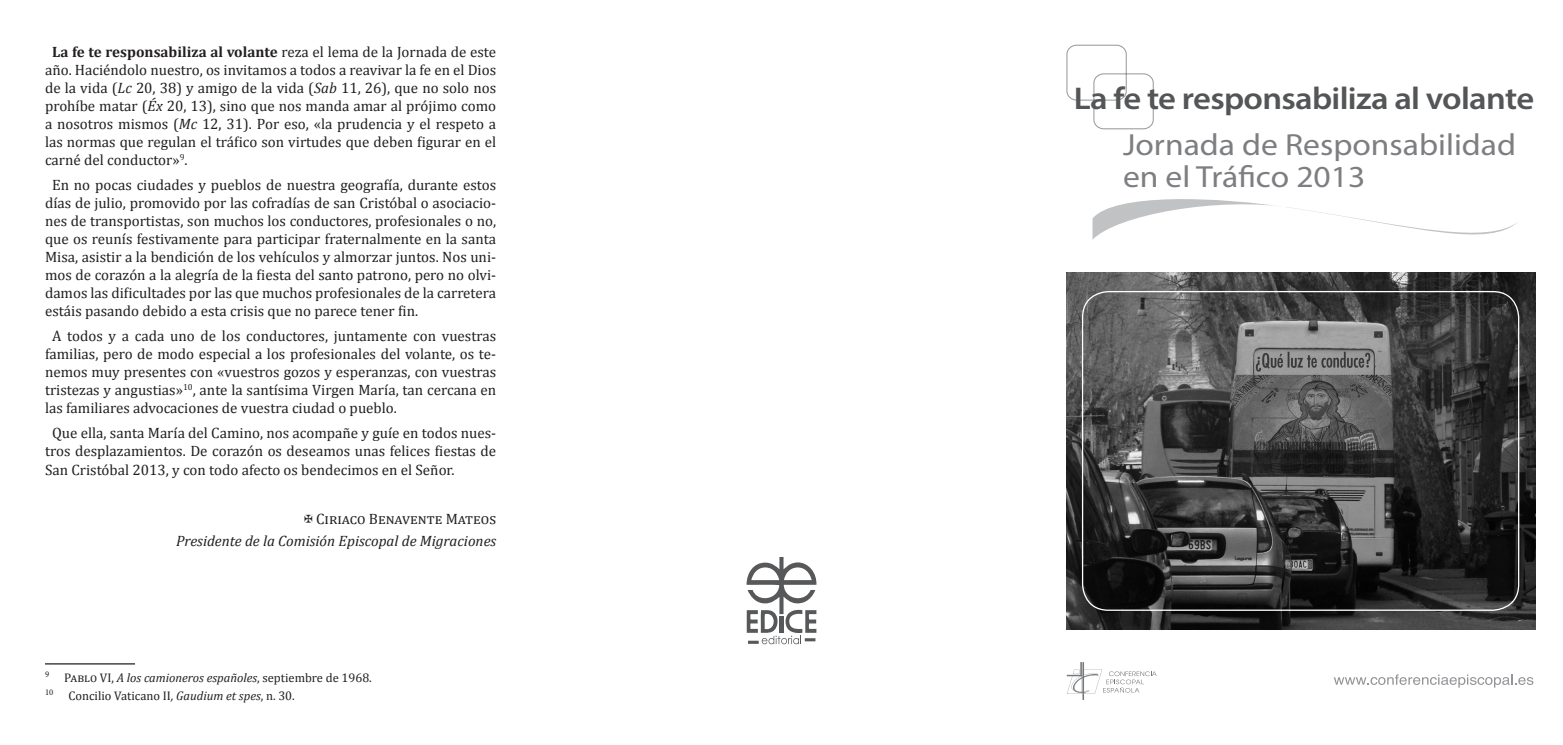
<style>
.page{position:relative;width:1563px;height:745px;background:#fff}
.page>*{position:absolute;margin:0;border:0;box-sizing:border-box;transform-origin:0 0}
.t1{font:600 31.5px "Myriad Pro";letter-spacing:-.02em;color:#545557;scale:1.1 1}
.t2{font:30.62px/31.5px "Myriad Pro";color:#7c7e81;scale:1.1 1}
.t3{font:15px/18px "Cambria";color:#231f20;text-align:justify}
.t4{font:italic 15px "Cambria";color:#231f20}
.t5{font:12.5px "Cambria";color:#231f20}
.s1{font-weight:700}
.s2{font-style:italic}
</style>
<div class="page">
<hr style="left:45px;top:662px;width:90px;height:2px;background:#231f20">
<svg style="left:746px;top:557px;width:70px;height:87px"></svg>
<svg style="left:805px;top:637px;width:10px;height:4px"></svg>
<img style="left:1067px;top:272px;width:468px;height:357px">
<hr style="left:1082px;top:661px;width:2px;height:38px;background:#76787b">
<svg style="left:1067px;top:661px;width:89px;height:32px"></svg>
<svg style="left:1092px;top:199px;width:426px;height:41px"></svg>
<svg style="left:1333px;top:674px;width:200px;height:13px"></svg>
<svg style="left:1066px;top:45px;width:87px;height:84px"></svg>
<p class="t3" style="left:45px;top:42px;width:453px;text-indent:7px"><span class="s1">La fe te responsabiliza al volante</span> reza el lema de la Jornada de este año. Haciéndolo nuestro, os invitamos a todos a reavivar la fe en el Dios de la vida (<span class="s2">Lc</span> 20, 38) y amigo de la vida (<span class="s2">Sab</span> 11, 26), que no solo nos prohíbe matar (<span class="s2">Éx</span> 20, 13), sino que nos manda amar al prójimo como a nosotros mismos (<span class="s2">Mc</span> 12, 31). Por eso, «la prudencia y el respeto a las normas que regulan el tráfico son virtudes que deben figurar en el carné del conductor»<sup>9</sup>.</p>
<p class="t3" style="left:45px;top:176px;width:453px;text-indent:7px">En no pocas ciudades y pueblos de nuestra geografía, durante estos días de julio, promovido por las cofradías de san Cristóbal o asociacio&shy;nes de transportistas, son muchos los conductores, profesionales o no, que os reunís festivamente para participar fraternalmente en la santa Misa, asistir a la bendición de los vehículos y almorzar juntos. Nos uni&shy;mos de corazón a la alegría de la fiesta del santo patrono, pero no olvi&shy;damos las dificultades por las que muchos profesionales de la carretera estáis pasando debido a esta crisis que no parece tener fin.</p>
<p class="t3" style="left:45px;top:327px;width:453px;text-indent:7px">A todos y a cada uno de los conductores, juntamente con vuestras familias, pero de modo especial a los profesionales del volante, os te&shy;nemos muy presentes con «vuestros gozos y esperanzas, con vuestras tristezas y angustias»<sup>10</sup>, ante la santísima Virgen María, tan cercana en las familiares advocaciones de vuestra ciudad o pueblo.</p>
<p class="t3" style="left:45px;top:424px;width:453px;text-indent:7px">Que ella, santa María del Camino, nos acompañe y guíe en todos nues&shy;tros desplazamientos. De corazón os deseamos unas felices fiestas de San Cristóbal 2013, y con todo afecto os bendecimos en el Señor.</p>
<p class="t3" style="left:304px;top:510px;width:193px">✠ Ciriaco Benavente Mateos</p>
<p class="t4" style="left:176px;top:530px;width:321px">Presidente de la Comisión Episcopal de Migraciones</p>
<p class="t5" style="left:45px;top:669px;width:328px"><sup>9</sup> Pablo VI, <span class="s2">A los camioneros españoles</span>, septiembre de 1968.</p>
<p class="t5" style="left:45px;top:687px;width:251px"><sup>10</sup> Concilio Vaticano II<span class="s2">, Gaudium et spes</span>, n. 30.</p>
<p class="t1" style="left:1074px;top:79px;width:420px">La fe te responsabiliza al volante</p>
<p class="t2" style="left:1123px;top:128px;width:359px">Jornada de Responsabilidad en el Tráfico 2013</p>
</div>
